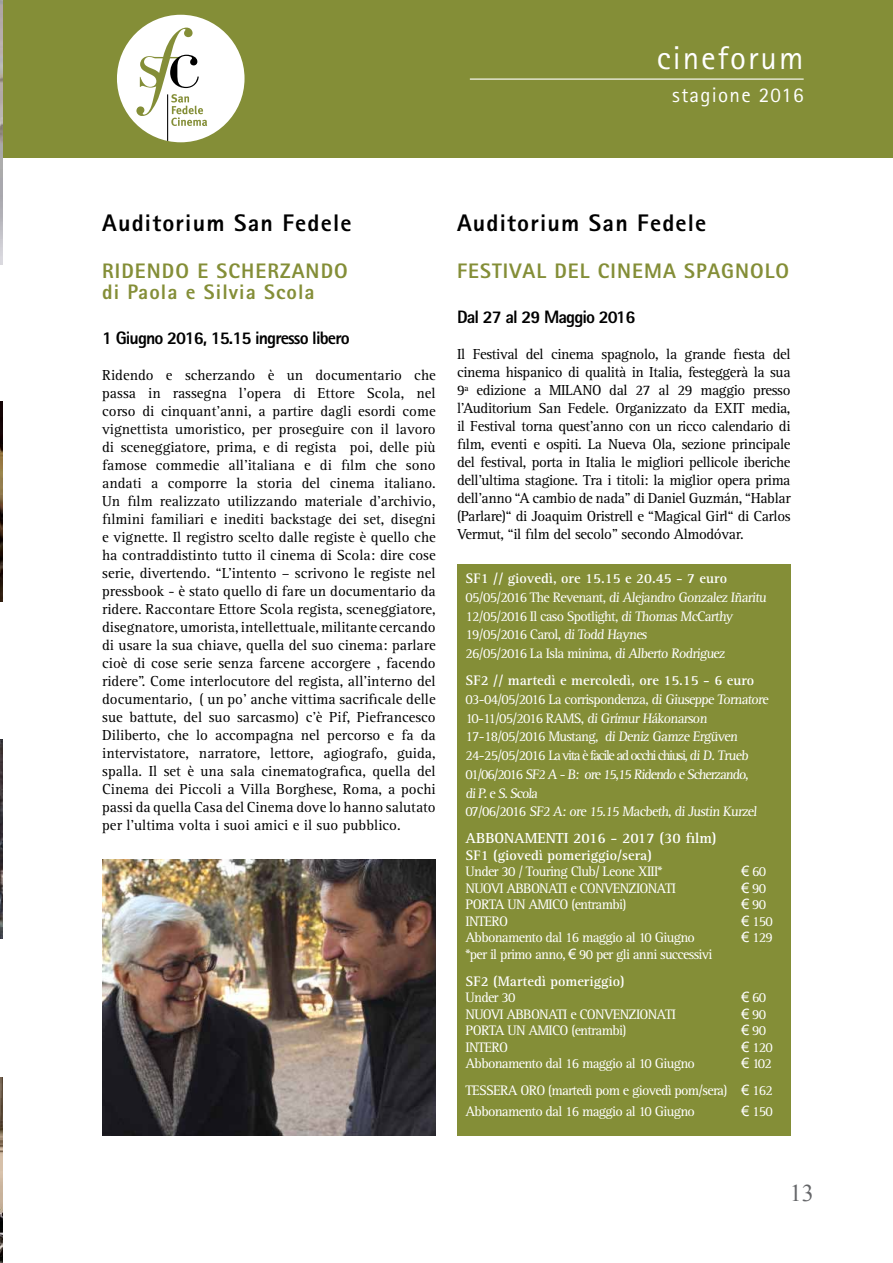
<style>
.page{position:relative;width:893px;height:1263px;background:#fff}
.page>*{position:absolute;margin:0;border:0;box-sizing:border-box;transform-origin:0 0}
.t1{font:33px "Agfa Rotis Sans Serif";letter-spacing:.06em;color:#fff}
.t2{font:800 24px "Agfa Rotis Sans Serif";letter-spacing:.05em;color:#000}
.t3{font:24px "Times New Roman";color:#656669}
.t4{font:800 21px/21px "Agfa Rotis Sans Serif";letter-spacing:.05em;color:#848e37}
.t5{font:21px "Agfa Rotis Sans Serif";letter-spacing:.06em;color:#fff}
.t6{font:800 18px "Agfa Rotis Sans Serif";letter-spacing:-.05em;color:#000}
.t7{font:15px/18px "Rotis Serif";letter-spacing:-.01em;color:#000;text-align:justify}
.t8{font:700 15px "Rotis Serif";color:#fff}
.t9{font:14.25px/18.8px "Rotis Serif";letter-spacing:-.05em;color:#fff}
.t10{font:700 14.25px "Rotis Serif";color:#fff}
.s1{font-family:"Arial"}
.s2{font-weight:700}
</style>
<div class="page">
<div style="left:457px;top:564px;width:334px;height:571px;background:#848e37"></div>
<div style="left:0;top:0;width:893px;height:157px;background:#848e37"></div>
<hr style="left:470px;top:79px;width:334px;height:1px;background:#fff">
<div style="left:117px;top:15px;width:128px;height:127px;background:#fff;border-radius:50%"></div>
<hr style="left:167px;top:94px;width:1px;height:48px;background:#000">
<svg style="left:136px;top:28px;width:71px;height:98px"></svg>
<img style="left:102px;top:859px;width:334px;height:276px">
<img style="left:0;top:0;width:2px;height:265px">
<img style="left:0;top:1078px;width:2px;height:185px">
<img style="left:0;top:402px;width:2px;height:199px">
<img style="left:0;top:739px;width:2px;height:199px">
<h1 class="t1" style="left:657px;top:39px;width:148px">cineforum</h1>
<h3 class="t5" style="left:672px;top:82px;width:133px">stagione 2016</h3>
<h2 class="t2" style="left:102px;top:208px;width:251px">Auditorium San Fedele</h2>
<h3 class="t4" style="left:102px;top:260px;width:247px">Ridendo e scherzando di Paola e Silvia Scola</h3>
<p class="t6" style="left:102px;top:326px;width:249px">1 Giugno 2016, 15.15 ingresso libero</p>
<p class="t7" style="left:102px;top:366px;width:335px">Ridendo e scherzando è un documentario che passa in rassegna l’opera di Ettore Scola, nel corso di cinquant’anni, a partire dagli esordi come vignettista umoristico, per proseguire con il lavoro di sceneggiatore, prima, e di regista poi, delle più famose commedie all’italiana e di film che sono andati a comporre la storia del cinema italiano.<br>Un film realizzato utilizzando materiale d’archivio, filmini familiari e inediti backstage dei set, disegni e vignette. Il registro scelto dalle registe è quello che ha contraddistinto tutto il cinema di Scola: dire cose serie, divertendo. “L’intento – scrivono le registe nel pressbook - è stato quello di fare un documentario da ridere. Raccontare Ettore Scola regista, sceneggiatore, disegnatore, umorista, intellettuale, militante cercando di usare la sua chiave, quella del suo cinema: parlare cioè di cose serie senza farcene accorgere , facendo ridere”. Come interlocutore del regista, all’interno del documentario, ( un po’ anche vittima sacrificale delle sue battute, del suo sarcasmo) c’è Pif, Piefrancesco Diliberto, che lo accompagna nel percorso e fa da intervistatore, narratore, lettore, agiografo, guida, spalla. Il set è una sala cinematografica, quella del Cinema dei Piccoli a Villa Borghese, Roma, a pochi passi da quella Casa del Cinema dove lo hanno salutato per l’ultima volta i suoi amici e il suo pubblico.</p>
<h2 class="t2" style="left:457px;top:208px;width:251px">Auditorium San Fedele</h2>
<h3 class="t4" style="left:457px;top:260px;width:334px">Festival del cinema spagnolo</h3>
<p class="t6" style="left:457px;top:305px;width:180px">Dal 27 al 29 Maggio 2016</p>
<p class="t7" style="left:457px;top:345px;width:335px">Il Festival del cinema spagnolo, la grande fiesta del cinema hispanico di qualità in Italia, festeggerà la sua 9ª edizione a MILANO dal 27 al 29 maggio presso l’Auditorium San Fedele. Organizzato da EXIT media, il Festival torna quest’anno con un ricco calendario di film, eventi e ospiti. La Nueva Ola, sezione principale del festival, porta in Italia le migliori pellicole iberiche dell’ultima stagione. Tra i titoli: la miglior opera prima dell’anno “A cambio de nada” di Daniel Guzmán, “Hablar (Parlare)“ di Joaquim Oristrell e “Magical Girl“ di Carlos Vermut, “il film del secolo” secondo Almodóvar.</p>
<p class="t10" style="left:466px;top:570px;width:263px">SF1 // giovedì, ore 15.15 e 20.45 - 7 euro</p>
<p class="t9" style="left:466px;top:588px;width:304px">05/05/2016 The Revenant, di Alejandro Gonzalez Iñaritu 12/05/2016 Il caso Spotlight, di Thomas McCarthy 19/05/2016 Carol, di Todd Haynes<br>26/05/2016 La Isla minima, di Alberto Rodriguez</p>
<p class="t10" style="left:466px;top:672px;width:290px">SF2 // martedì e mercoledì, ore 15.15 - 6 euro</p>
<p class="t9" style="left:466px;top:690px;width:306px">03-04/05/2016 La corrispondenza, di Giuseppe Tornatore 10-11/05/2016 RAMS, di Grímur Hákonarson 17-18/05/2016 Mustang, di Deniz Gamze Ergüven 24-25/05/2016 La vita è facile ad occhi chiusi, di D. Trueb 01/06/2016 SF2 A -B: ore 15,15 Ridendo e Scherzando, diP.e S.Scola<br>07/06/2016 SF2 A: ore 15.15 Macbeth, di Justin Kurzel</p>
<p class="t8" style="left:466px;top:829px;width:253px">ABB ONAMENTI 2016 - 2017 (30 film)</p>
<p class="t10" style="left:466px;top:847px;width:188px">SF1 (giovedì pomeriggio/sera)</p>
<p class="t9" style="left:466px;top:863px;width:199px">Under 30 / Touring Club/ Leone XIII*</p>
<p class="t9" style="left:742px;top:863px;width:26px"><span class="s1">€</span> 60</p>
<p class="t9" style="left:466px;top:879px;width:212px">NUOVI ABBONATI e CONVENZIONATI</p>
<p class="t9" style="left:742px;top:879px;width:26px"><span class="s1">€</span> 90</p>
<p class="t9" style="left:466px;top:896px;width:162px">PORTA UN AMICO (entrambi)</p>
<p class="t9" style="left:742px;top:896px;width:26px"><span class="s1">€</span> 90</p>
<p class="t9" style="left:466px;top:912px;width:44px">INTERO</p>
<p class="t9" style="left:742px;top:912px;width:33px"><span class="s1">€</span> 150</p>
<p class="t9" style="left:466px;top:929px;width:231px">Abbonamento dal 16 maggio al 10 Giugno</p>
<p class="t9" style="left:742px;top:929px;width:33px"><span class="s1">€</span> 129</p>
<p class="t9" style="left:466px;top:941px;width:248px;line-height:27px">*per il primo anno, <span class="s1">€</span> 90 per gli anni successivi<br><span class="s2">SF2 (Martedì pomeriggio)</span></p>
<p class="t9" style="left:466px;top:989px;width:51px">Under 30</p>
<p class="t9" style="left:742px;top:989px;width:26px"><span class="s1">€</span> 60</p>
<p class="t9" style="left:466px;top:1005px;width:212px">NUOVI ABBONATI e CONVENZIONATI</p>
<p class="t9" style="left:742px;top:1005px;width:26px"><span class="s1">€</span> 90</p>
<p class="t9" style="left:466px;top:1022px;width:162px">PORTA UN AMICO (entrambi)</p>
<p class="t9" style="left:742px;top:1022px;width:26px"><span class="s1">€</span> 90</p>
<p class="t9" style="left:466px;top:1038px;width:44px">INTERO</p>
<p class="t9" style="left:742px;top:1038px;width:33px"><span class="s1">€</span> 120</p>
<p class="t9" style="left:466px;top:1055px;width:231px">Abbonamento dal 16 maggio al 10 Giugno</p>
<p class="t9" style="left:466px;top:1050px;width:309px;line-height:27px;text-align:right"><span class="s1">€</span> 102<br>TESSERA ORO (martedì pom e giovedì pom/sera) <span class="s1">€</span> 162</p>
<p class="t9" style="left:466px;top:1102px;width:231px">Abbonamento dal 16 maggio al 10 Giugno</p>
<p class="t9" style="left:742px;top:1102px;width:33px"><span class="s1">€</span> 150</p>
<h2 class="t3" style="left:790px;top:1177px;width:26px">13</h2>
</div>
